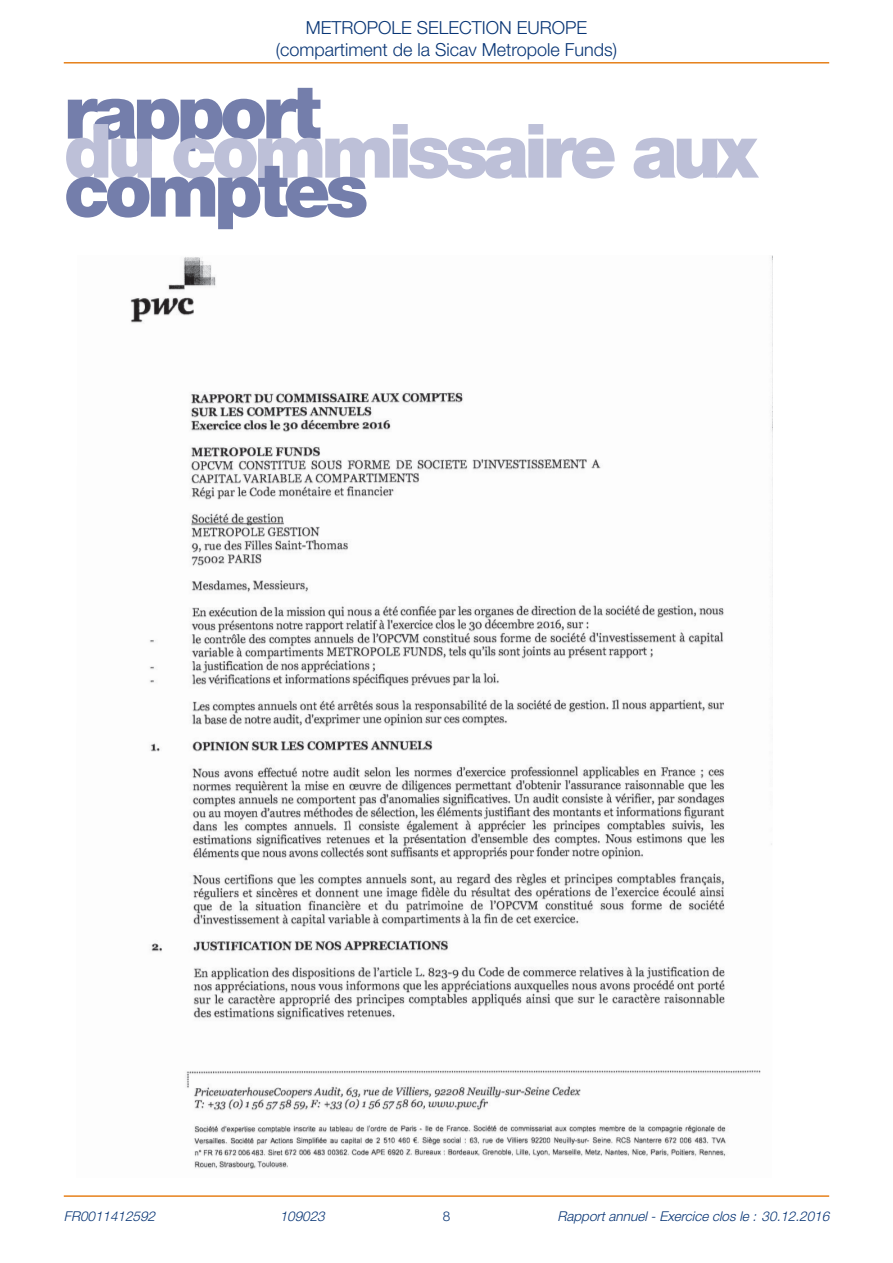
<style>
.page{position:relative;width:893px;height:1263px;background:#fff}
.page>*{position:absolute;margin:0;border:0;box-sizing:border-box;transform-origin:0 0}
.t1{font:900 75px "Helvetica Neue";letter-spacing:-.065em;color:#bdc0d8}
.t2{font:900 75px "Helvetica Neue";letter-spacing:-.065em;color:#747eab}
.t3{font:300 18px/22.2px "Helvetica Neue LT";color:#083575;text-align:center}
.t4{font:italic 300 13.5px "Helvetica Neue LT";color:#083575}
.t5{font:300 13.5px "Helvetica Neue LT";color:#083575}
</style>
<div class="page">
<hr style="left:64px;top:62px;width:765px;height:2px;background:#e6811b">
<hr style="left:64px;top:1195px;width:765px;height:2px;background:#e6811b">
<img style="left:130px;top:255px;width:643px;height:915px">
<p class="t3" style="left:276px;top:18px;width:343px">METROPOLE SELECTION EUROPE (compartiment de la Sicav Metropole Funds)</p>
<h1 class="t2" style="left:64px;top:85px;width:259px">rapport</h1>
<h1 class="t1" style="left:64px;top:124px;width:696px">du commissaire aux</h1>
<h1 class="t2" style="left:64px;top:163px;width:306px">comptes</h1>
<p class="t4" style="left:64px;top:1211px;width:95px">FR0011412592</p>
<p class="t4" style="left:280px;top:1211px;width:49px">109023</p>
<p class="t5" style="left:443px;top:1211px;width:9px">8</p>
<p class="t4" style="left:558px;top:1211px;width:276px">Rapport annuel - Exercice clos le : 30.12.2016</p>
</div>
